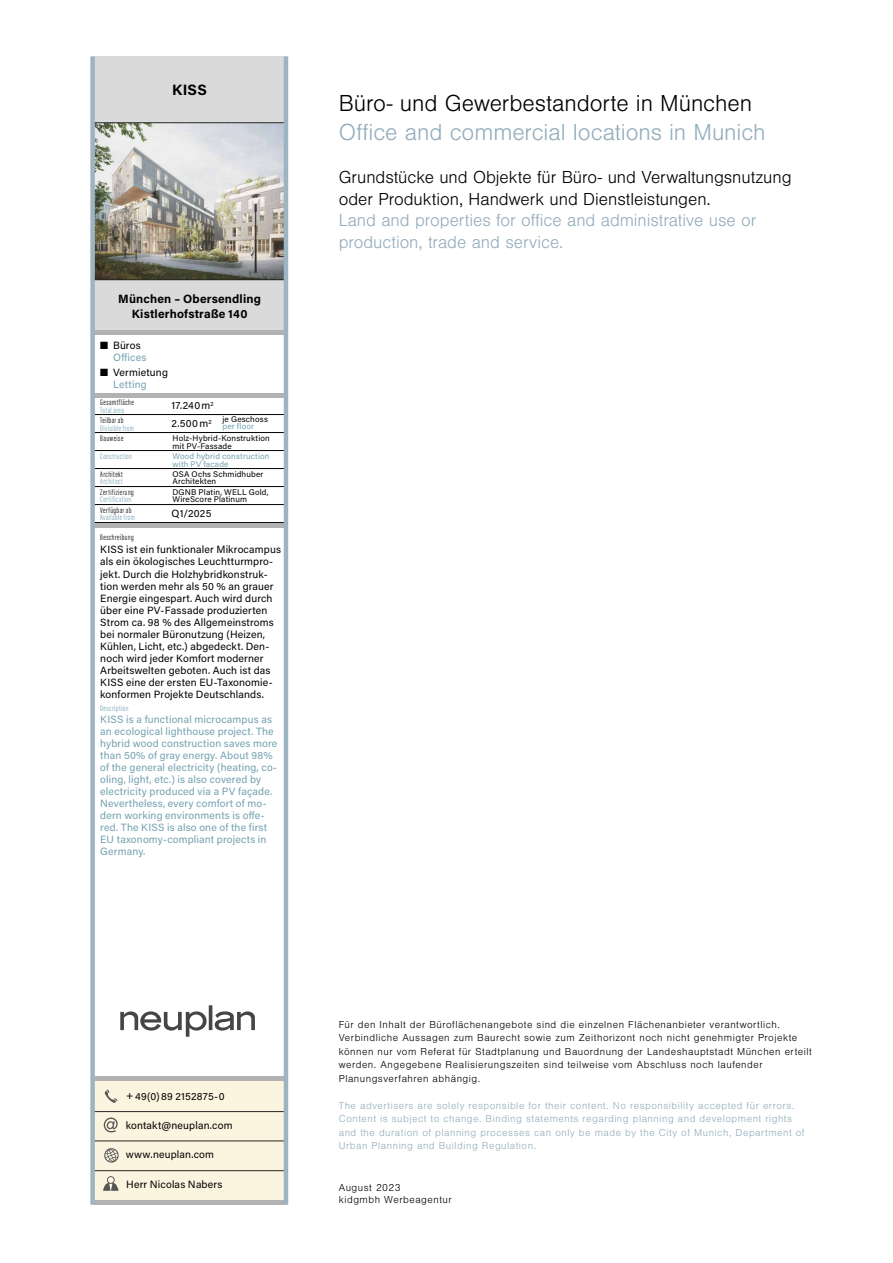
<style>
.page{position:relative;width:893px;height:1263px;background:#fff}
.page>*{position:absolute;margin:0;border:0;box-sizing:border-box;transform-origin:0 0}
.t1{font:300 24px "Nimbus San";letter-spacing:-.005em;color:#93adbb}
.t2{font:300 24px "Nimbus San";letter-spacing:-.005em;color:#000}
.t3{font:300 18px/21.6px "Nimbus San";letter-spacing:-.005em;color:#000}
.t4{font:300 18px/21.6px "Nimbus San";letter-spacing:-.005em;color:#93adbb}
.t5{font:700 15px "Acumin Pro";color:#000}
.t6{font:700 12px/15px "Acumin Pro";letter-spacing:.015em;color:#000;text-align:center}
.t7{font:10.5px/12px "Acumin Pro";letter-spacing:.015em;color:#000}
.t8{font:300 10.5px/13.5px "Nimbus San";letter-spacing:.05em;color:#000}
.t9{font:10.5px/12px "Acumin Pro";letter-spacing:.015em;color:#74a1b1}
.t10{font:300 10.5px/13.5px "Nimbus San";letter-spacing:.05em;color:#93adbb}
.t11{font:10.5px/18px "Acumin Pro";letter-spacing:.035em;color:#000}
.t12{font:8.25px/7.5px "Acumin Pro";letter-spacing:.02em;color:#000}
.t13{font:300 8.25px "Acumin Pro Extra Cond";letter-spacing:.055em;color:#74a1b1}
.t14{font:300 8.25px "Acumin Pro Extra Cond";letter-spacing:.05em;color:#000}
.t15{font:8.25px/7.5px "Acumin Pro";letter-spacing:.02em;color:#74a1b1}
.s1{color:#000}
.s2{color:#74a1b1}
</style>
<div class="page">
<div style="left:92px;top:56px;width:195px;height:275px;background:#dadada"></div>
<div style="left:91px;top:1077px;width:195px;height:126px;background:#fbf4de"></div>
<img style="left:95px;top:123px;width:189px;height:156px">
<svg style="left:120px;top:1005px;width:135px;height:32px"></svg>
<svg style="left:105px;top:1090px;width:12px;height:13px"></svg>
<svg style="left:104px;top:1117px;width:14px;height:15px"></svg>
<svg style="left:104px;top:1148px;width:15px;height:15px"></svg>
<svg style="left:103px;top:1176px;width:16px;height:15px"></svg>
<hr style="left:94px;top:279px;width:191px;height:1px;background:#272721">
<hr style="left:94px;top:122px;width:191px;height:1px;background:#272721">
<hr style="left:94px;top:1111px;width:191px;height:1px;background:#272721">
<hr style="left:94px;top:1140px;width:191px;height:1px;background:#272721">
<hr style="left:94px;top:1170px;width:191px;height:1px;background:#272721">
<hr style="left:94px;top:414px;width:191px;height:1px;background:#000">
<hr style="left:94px;top:432px;width:191px;height:1px;background:#000">
<hr style="left:94px;top:450px;width:191px;height:1px;background:#000">
<hr style="left:94px;top:468px;width:191px;height:1px;background:#000">
<hr style="left:94px;top:486px;width:191px;height:1px;background:#000">
<hr style="left:94px;top:504px;width:191px;height:1px;background:#000">
<hr style="left:94px;top:522px;width:191px;height:1px;background:#000">
<hr style="left:94px;top:394px;width:191px;height:4px;background:#b3b2b2">
<hr style="left:94px;top:330px;width:191px;height:4px;background:#b3b2b2">
<div style="left:94px;top:523px;width:191px;height:5px;background:#b3b2b2"></div>
<hr style="left:94px;top:1076px;width:191px;height:4px;background:#b3b2b2">
<hr style="left:94px;top:1200px;width:191px;height:4px;background:#b3b2b2">
<div style="left:90px;top:56px;width:5px;height:1149px;background:#9db5c2"></div>
<hr style="left:284px;top:56px;width:4px;height:1149px;background:#9db5c2">
<h3 class="t5" style="left:172px;top:79px;width:36px">KISS</h3>
<p class="t6" style="left:118px;top:290px;width:144px">München – Obersendling<br>Kistlerhofstraße 140</p>
<p class="t9" style="left:113px;top:338px;width:35px;text-indent:-13px"><span class="s1">■ Büros<br></span>Offices</p>
<p class="t7" style="left:113px;top:365px;width:56px;text-indent:-13px">■ Vermietung<br><span class="s2">Letting</span></p>
<p class="t14" style="left:100px;top:397px;width:35px">Gesamtfläche</p>
<p class="t13" style="left:100px;top:405px;width:25px">Total area</p>
<p class="t14" style="left:100px;top:415px;width:25px">Teilbar ab</p>
<p class="t13" style="left:100px;top:423px;width:35px">Divisible from</p>
<p class="t14" style="left:100px;top:433px;width:25px">Bauweise</p>
<p class="t13" style="left:100px;top:451px;width:33px">Construction</p>
<p class="t14" style="left:100px;top:469px;width:24px">Architekt</p>
<p class="t13" style="left:100px;top:477px;width:24px">Architect</p>
<p class="t14" style="left:100px;top:487px;width:35px">Zertifizierung</p>
<p class="t13" style="left:100px;top:495px;width:32px">Certification</p>
<p class="t14" style="left:100px;top:505px;width:33px">Verfügbar ab</p>
<p class="t13" style="left:100px;top:513px;width:36px">Available from</p>
<p class="t11" style="left:171px;top:396px;width:44px">17.240m<sup>2<br></sup>2.500m<sup>2</sup></p>
<p class="t12" style="left:223px;top:415px;width:47px">je Geschoss</p>
<p class="t15" style="left:223px;top:422px;width:33px">per floor</p>
<p class="t12" style="left:172px;top:434px;width:99px">Holz-Hybrid-Konstruktion mit PV-Fassade</p>
<p class="t15" style="left:172px;top:452px;width:99px">Wood hybrid construction with PV facade</p>
<p class="t12" style="left:172px;top:470px;width:93px">OSA Ochs Schmidhuber<br>Architekten</p>
<p class="t12" style="left:172px;top:488px;width:98px">DGNB Platin, WELL Gold,<br>WireScore Platinum</p>
<p class="t7" style="left:171px;top:507px;width:41px">Q1/2025</p>
<p class="t14" style="left:100px;top:533px;width:35px">Beschreibung</p>
<p class="t7" style="left:100px;top:543px;width:182px">KISS ist ein funktionaler Mikrocampus als ein ökologisches Leuchtturmpro&shy;jekt. Durch die Holzhybridkonstruk&shy;tion werden mehr als 50 % an grauer Energie eingespart. Auch wird durch über eine PV-Fassade produzierten Strom ca. 98 % des Allgemeinstroms bei normaler Büronutzung (Heizen, Kühlen, Licht, etc.) abgedeckt. Den&shy;noch wird jeder Komfort moderner Arbeitswelten geboten. Auch ist das KISS eine der ersten EU-Taxonomie&shy;konformen Projekte Deutschlands.</p>
<p class="t13" style="left:100px;top:703px;width:30px">Description</p>
<p class="t9" style="left:100px;top:713px;width:179px">KISS is a functional microcampus as an ecological lighthouse project. The hybrid wood construction saves more than 50% of gray energy. About 98% of the general electricity (heating, co&shy;oling, light, etc.) is also covered by electricity produced via a PV façade.<br>Nevertheless, every comfort of mo&shy;dern working environments is offe&shy;red. The KISS is also one of the first EU taxonomy-compliant projects in Germany.</p>
<h1 class="t2" style="left:339px;top:90px;width:415px">Büro- und Gewerbestandorte in München</h1>
<h1 class="t1" style="left:339px;top:119px;width:428px">Office and commercial locations in Munich</h1>
<h2 class="t3" style="left:339px;top:167px;width:454px">Grundstücke und Objekte für Büro- und Verwaltungsnutzung oder Produktion, Handwerk und Dienstleistungen.</h2>
<h2 class="t4" style="left:339px;top:210px;width:419px">Land and properties for office and administrative use or production, trade and service.</h2>
<p class="t7" style="left:126px;top:1090px;width:100px">+49(0)89 2152875-0</p>
<p class="t7" style="left:126px;top:1118px;width:108px">kontakt@neuplan.com</p>
<p class="t7" style="left:126px;top:1148px;width:90px">www.neuplan.com</p>
<p class="t7" style="left:126px;top:1177px;width:98px">Herr Nicolas Nabers</p>
<p class="t8" style="left:339px;top:1018px;width:474px">Für den Inhalt der Büroflächenangebote sind die einzelnen Flächenanbieter verantwortlich.<br>Verbindliche Aussagen zum Baurecht sowie zum Zeithorizont noch nicht genehmigter Projekte können nur vom Referat für Stadtplanung und Bauordnung der Landeshauptstadt München erteilt werden. Angegebene Realisierungszeiten sind teilweise vom Abschluss noch laufender Planungsverfahren abhängig.</p>
<p class="t10" style="left:339px;top:1099px;width:467px">The advertisers are solely responsible for their content. No responsibility accepted für errors.<br>Content is subject to change. Binding statements regarding planning and development rights and the duration of planning processes can only be made by the City of Munich, Department of Urban Planning and Building Regulation.</p>
<p class="t8" style="left:339px;top:1181px;width:114px;line-height:12.6px">August 2023<br>kidgmbh Werbeagentur</p>
</div>
